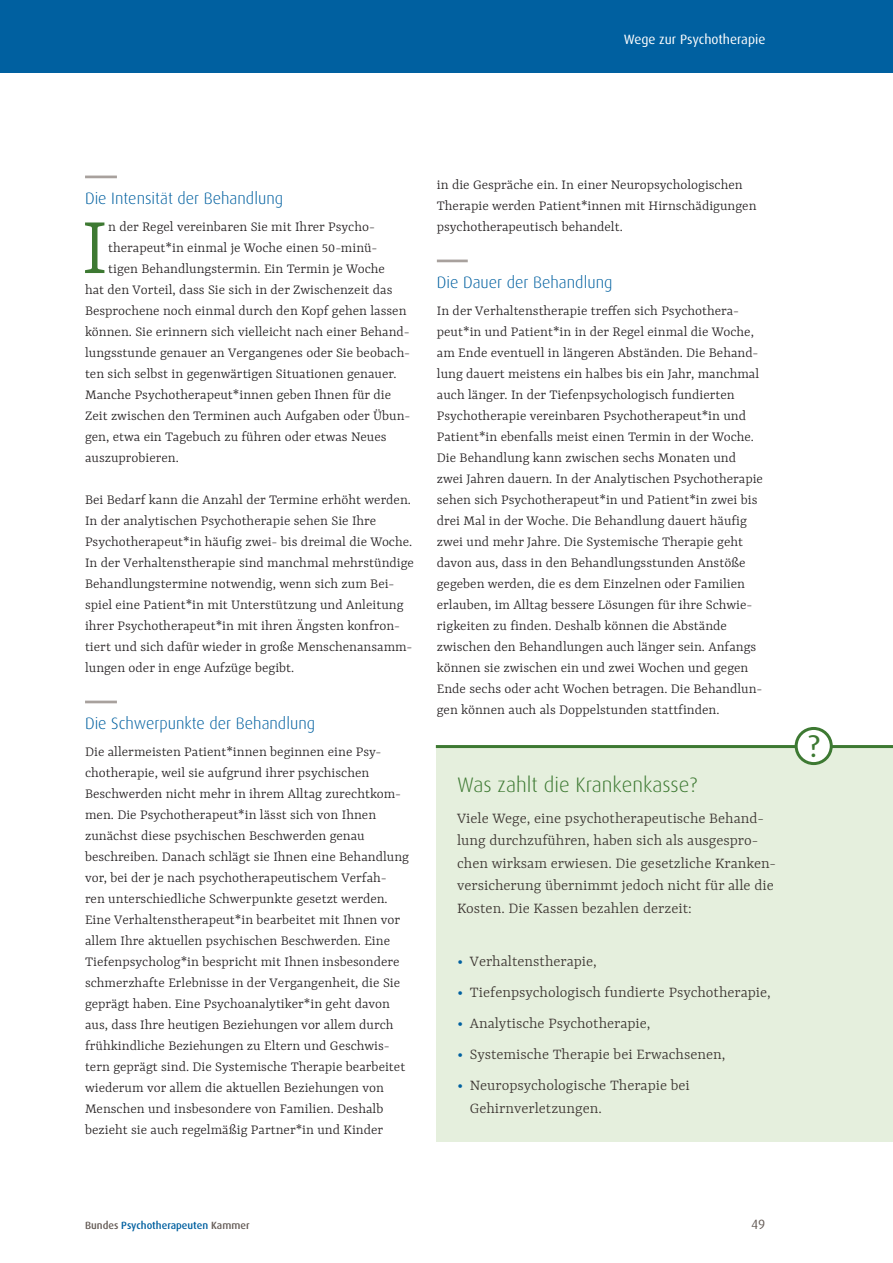
<style>
.page{position:relative;width:893px;height:1263px;background:#fff}
.page>*{position:absolute;margin:0;border:0;box-sizing:border-box;transform-origin:0 0}
.Fliesstext_mit_In{font:300 88.95px "Yrsa";color:#3d7932}
.t1{font:31.5px "Dax";color:#3d7932}
.H2_headline_-_Kasten{font:300 21px "Dax";color:#3d7932}
.Fliestext_Kasten{font:300 16.5px/22.5px "Yrsa";color:#3a332f}
.H3_headline{font:300 16.5px "Dax";color:#0060a0}
.Fliesstext{font:300 15px/21px "Yrsa";color:#231f20}
.Fliesstext_mit_In-2{font:300 15px "Yrsa";color:#231f20}
.t2{font:13.5px "Dax";color:#fff}
.t3{font:13.5px "Dax";color:#655c57}
.t4{font:500 10.5px "Dax";color:#0060a0}
.s1{font-family:"Dax";font-weight:400;font-size:19.5px;color:#0060a0}
.s2{color:#655c57}
</style>
<div class="page">
<div style="left:0;top:0;width:893px;height:72px;background:#0060a0"></div>
<hr style="left:85px;top:176px;width:32px;height:2px;background:#a8a19d">
<hr style="left:85px;top:701px;width:32px;height:2px;background:#a8a19d">
<div style="left:436px;top:747px;width:457px;height:394px;background:#e3eeda"></div>
<hr style="left:436px;top:745px;width:457px;height:3px;background:#3d7932">
<div style="left:796px;top:728px;width:35px;height:35px;background:#fff;border-radius:50%"></div>
<div style="left:795px;top:727px;width:38px;height:38px;border:3px solid #3d7932;border-radius:50%"></div>
<hr style="left:437px;top:260px;width:31px;height:2px;background:#a8a19d">
<p class="t2" style="left:624px;top:32px;width:143px">Wege zur Psychotherapie</p>
<h3 class="H3_headline" style="left:85px;top:189px;width:200px">Die Intensität der Behandlung</h3>
<p class="Fliesstext_mit_In" style="left:81px;top:200px;width:28px">I</p>
<p class="Fliesstext_mit_In-2" style="left:108px;top:219px;width:266px">n der Regel vereinbaren Sie mit Ihrer Psycho-</p>
<p class="Fliesstext_mit_In-2" style="left:108px;top:240px;width:271px">therapeut*in einmal je Woche einen 50-minü-</p>
<p class="Fliesstext_mit_In-2" style="left:108px;top:261px;width:278px">tigen Behandlungstermin. Ein Termin je Woche</p>
<p class="Fliesstext_mit_In-2" style="left:85px;top:282px;width:309px">hat den Vorteil, dass Sie sich in der Zwischenzeit das</p>
<p class="Fliesstext_mit_In-2" style="left:85px;top:303px;width:323px">Besprochene noch einmal durch den Kopf gehen lassen</p>
<p class="Fliesstext_mit_In-2" style="left:85px;top:324px;width:326px">können. Sie erinnern sich vielleicht nach einer Behand-</p>
<p class="Fliesstext_mit_In-2" style="left:85px;top:345px;width:327px">lungsstunde genauer an Vergangenes oder Sie beobach-</p>
<p class="Fliesstext_mit_In-2" style="left:85px;top:366px;width:313px">ten sich selbst in gegenwärtigen Situationen genauer.</p>
<p class="Fliesstext_mit_In-2" style="left:85px;top:387px;width:308px">Manche Psychotherapeut*innen geben Ihnen für die</p>
<p class="Fliesstext_mit_In-2" style="left:85px;top:408px;width:327px">Zeit zwischen den Terminen auch Aufgaben oder Übun-</p>
<p class="Fliesstext_mit_In-2" style="left:85px;top:429px;width:303px">gen, etwa ein Tagebuch zu führen oder etwas Neues</p>
<p class="Fliesstext_mit_In-2" style="left:85px;top:450px;width:95px">auszuprobieren.</p>
<p class="Fliesstext" style="left:85px;top:489px;width:330px">Bei Bedarf kann die Anzahl der Termine erhöht werden.<br>In der analytischen Psychotherapie sehen Sie Ihre Psychotherapeut*in häufig zwei- bis dreimal die Woche.<br>In der Verhaltenstherapie sind manchmal mehrstündige Behandlungstermine notwendig, wenn sich zum Bei&shy;spiel eine Patient*in mit Unterstützung und Anleitung ihrer Psychotherapeut*in mit ihren Ängsten konfron&shy;tiert und sich dafür wieder in große Menschenansamm&shy;lungen oder in enge Aufzüge begibt.</p>
<h3 class="H3_headline" style="left:85px;top:714px;width:232px">Die Schwerpunkte der Behandlung</h3>
<p class="Fliesstext" style="left:85px;top:741px;width:326px">Die allermeisten Patient*innen beginnen eine Psy&shy;chotherapie, weil sie aufgrund ihrer psychischen Beschwerden nicht mehr in ihrem Alltag zurechtkom&shy;men. Die Psychotherapeut*in lässt sich von Ihnen zunächst diese psychischen Beschwerden genau beschreiben. Danach schlägt sie Ihnen eine Behandlung vor, bei der je nach psychotherapeutischem Verfah&shy;ren unterschiedliche Schwerpunkte gesetzt werden.<br>Eine Verhaltenstherapeut*in bearbeitet mit Ihnen vor allem Ihre aktuellen psychischen Beschwerden. Eine Tiefenpsycholog*in bespricht mit Ihnen insbesondere schmerzhafte Erlebnisse in der Vergangenheit, die Sie geprägt haben. Eine Psychoanalytiker*in geht davon aus, dass Ihre heutigen Beziehungen vor allem durch frühkindliche Beziehungen zu Eltern und Geschwis&shy;tern geprägt sind. Die Systemische Therapie bearbeitet wiederum vor allem die aktuellen Beziehungen von Menschen und insbesondere von Familien. Deshalb bezieht sie auch regelmäßig Partner*in und Kinder</p>
<p class="Fliesstext" style="left:437px;top:174px;width:321px">in die Gespräche ein. In einer Neuropsychologischen<br>Therapie werden Patient*innen mit Hirnschädigungen psychotherapeutisch behandelt.</p>
<h3 class="H3_headline" style="left:437px;top:273px;width:177px">Die Dauer der Behandlung</h3>
<p class="Fliesstext" style="left:437px;top:300px;width:328px">In der Verhaltenstherapie treffen sich Psychothera&shy;peut*in und Patient*in in der Regel einmal die Woche, am Ende eventuell in längeren Abständen. Die Behand&shy;lung dauert meistens ein halbes bis ein Jahr, manchmal auch länger. In der Tiefenpsychologisch fundierten Psychotherapie vereinbaren Psychotherapeut*in und Patient*in ebenfalls meist einen Termin in der Woche.<br>Die Behandlung kann zwischen sechs Monaten und zwei Jahren dauern. In der Analytischen Psychotherapie sehen sich Psychotherapeut*in und Patient*in zwei bis drei Mal in der Woche. Die Behandlung dauert häufig zwei und mehr Jahre. Die Systemische Therapie geht davon aus, dass in den Behandlungsstunden Anstöße gegeben werden, die es dem Einzelnen oder Familien erlauben, im Alltag bessere Lösungen für ihre Schwie&shy;rigkeiten zu finden. Deshalb können die Abstände zwischen den Behandlungen auch länger sein. Anfangs können sie zwischen ein und zwei Wochen und gegen Ende sechs oder acht Wochen betragen. Die Behandlun&shy;gen können auch als Doppelstunden stattfinden.</p>
<p class="H2_headline_-_Kasten" style="left:457px;top:773px;width:241px">Was zahlt die Krankenkasse?</p>
<p class="Fliestext_Kasten" style="left:457px;top:806px;width:320px">Viele Wege, eine psychotherapeutische Behand&shy;lung durchzuführen, haben sich als ausgespro&shy;chen wirksam erwiesen. Die gesetzliche Kranken&shy;versicherung übernimmt jedoch nicht für alle die Kosten. Die Kassen bezahlen derzeit:</p>
<p class="Fliestext_Kasten" style="left:457px;top:950px;width:141px"><span class="s1">•</span> Verhaltenstherapie,</p>
<p class="Fliestext_Kasten" style="left:457px;top:981px;width:315px"><span class="s1">•</span> Tiefenpsychologisch fundierte Psychotherapie,</p>
<p class="Fliestext_Kasten" style="left:457px;top:1012px;width:195px"><span class="s1">•</span> Analytische Psychotherapie,</p>
<p class="Fliestext_Kasten" style="left:457px;top:1043px;width:270px"><span class="s1">•</span> Systemische Therapie bei Erwachsenen,</p>
<p class="Fliestext_Kasten" style="left:470px;top:1074px;width:222px;text-indent:-13px"><span class="s1">•</span> Neuropsychologische Therapie bei<br>Gehirnverletzungen.</p>
<p class="t4" style="left:85px;top:1219px;width:166px"><span class="s2">Bundes</span> Psychotherapeuten <span class="s2">Kammer</span></p>
<p class="t3" style="left:751px;top:1216px;width:16px">49</p>
<h2 class="t1" style="left:807px;top:728px;width:14px">?</h2>
</div>
